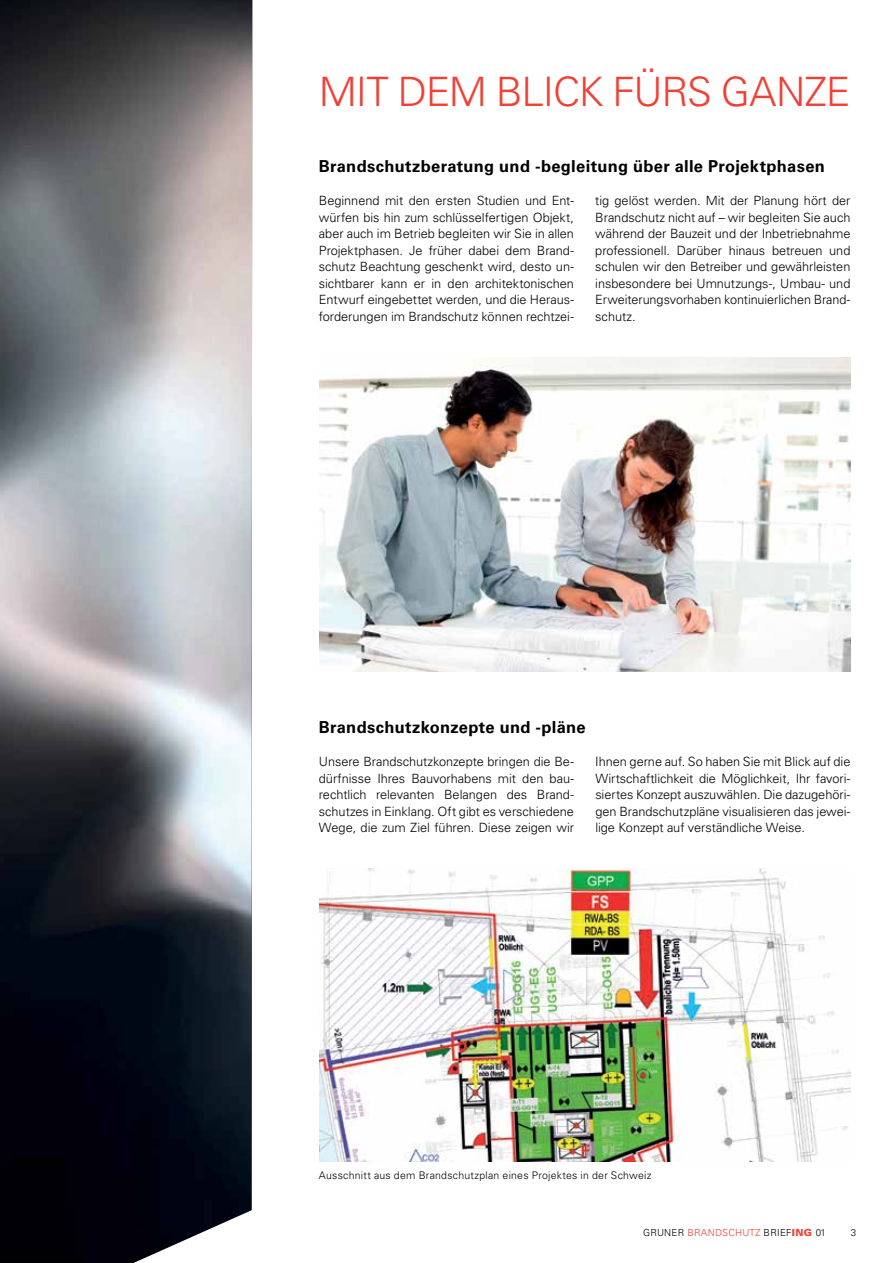
<style>
.page{position:relative;width:893px;height:1263px;background:#fff}
.page>*{position:absolute;margin:0;border:0;box-sizing:border-box;transform-origin:0 0}
.t1{font:300 40.5px "Univers LT Std";letter-spacing:-.03em;color:#ef4135}
.t2{font:700 16.5px "Univers LT Std";letter-spacing:.02em;color:#000}
.t3{font:300 12.75px/16.5px "Univers LT Std";letter-spacing:-.005em;color:#000;text-align:justify}
.t4{font:300 10.5px "Univers LT Std";letter-spacing:.02em;color:#000}
.t5{font:300 9.75px "Univers LT Std";letter-spacing:.025em;color:#000}
.s1{color:#ef4135}
.s2{font-weight:900;color:#ef4135}
</style>
<div class="page">
<img style="left:0;top:0;width:252px;height:1263px">
<img style="left:319px;top:358px;width:531px;height:313px">
<img style="left:319px;top:868px;width:531px;height:294px">
<svg style="left:133px;top:1208px;width:119px;height:55px"></svg>
<h1 class="t1" style="left:319px;top:68px;width:244px">MIT dem BLICK</h1>
<h1 class="t1" style="left:612px;top:68px;width:136px">FÜRS GAN</h1>
<h1 class="t1" style="left:804px;top:68px;width:41px">ZE</h1>
<p class="t2" style="left:319px;top:157px;width:508px">Brandschutzberatung und -begleitung über alle Projektphasen</p>
<p class="t3" style="left:319px;top:193px;width:257px">Beginnend mit den ersten Studien und Ent&shy;würfen bis hin zum schlüsselfertigen Objekt, aber auch im Betrieb begleiten wir Sie in allen Projektphasen. Je früher dabei dem Brand&shy;schutz Beachtung geschenkt wird, desto un&shy;sichtbarer kann er in den architektonischen Entwurf eingebettet werden, und die Heraus&shy;forderungen im B randschutz können rechtzei-</p>
<p class="t3" style="left:595px;top:193px;width:257px">tig gelöst werden. Mit der Planung hört der Brandschutz nicht auf – wir begleiten Sie auch während der Bauzeit und der I nbetriebnahme professionell. Darüber hinaus betreuen und schulen wir den Betreiber und gewährleisten insbesondere bei U mnutzungs-, U mbau- und Erweiterungsvorhaben kontinuierlichen Brand&shy;schutz.</p>
<p class="t2" style="left:319px;top:718px;width:268px">Brandschutzkonzepte und -pläne</p>
<p class="t3" style="left:319px;top:754px;width:257px">U nsere B randschutzkonzepte bringen die Be&shy;dürfnisse I hres Bauvorhabens mit den bau&shy;rechtlich relevanten Belangen des B rand&shy;schutzes in Einklang. Oft gibt es verschiedene Wege, die zum Ziel führen. Diese zeigen wir</p>
<p class="t3" style="left:595px;top:754px;width:257px">I hnen gerne auf. So haben Sie mit B lick auf die Wirtschaftlichkeit die Möglichkeit, I hr favori&shy;siertes Konzept auszuwählen. Die dazugehöri&shy;gen Brandschutzpläne visualisieren das jewei&shy;lige Konzept auf verständliche Weise.</p>
<p class="t4" style="left:319px;top:1169px;width:334px">Ausschnitt aus dem B randschutzplan eines Projektes in der Schweiz</p>
<p class="t5" style="left:643px;top:1227px;width:184px">Gruner <span class="s1">Brandsch utz</span> brief<span class="s2">ing</span> 01</p>
<p class="t5" style="left:851px;top:1226px;width:7px">3</p>
</div>
